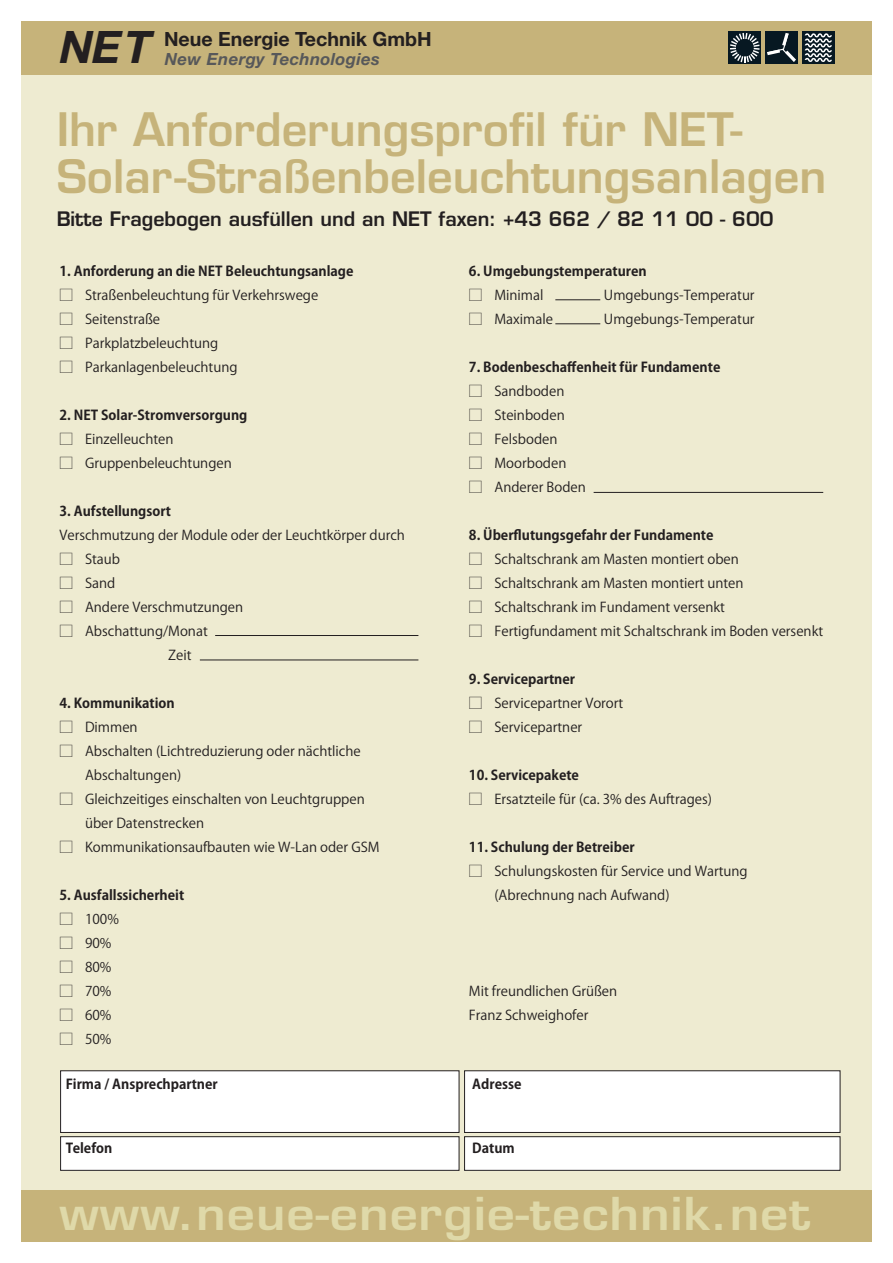
<style>
.page{position:relative;width:893px;height:1263px;background:#fff}
.page>*{position:absolute;margin:0;border:0;box-sizing:border-box;transform-origin:0 0}
.t1{font:600 45px/47.1px "Eurostile LT Std";color:#c6b37a}
.t2{font:italic 700 44.85px "Helvetica Neue LT Std";color:#231f20}
.t3{font:600 44.25px "Eurostile LT Std";letter-spacing:.02em;color:#dfd9a9;scale:1.12 1}
.t4{font:700 19.65px "Helvetica Neue LT Std";color:#231f20}
.t5{font:600 19.5px "Eurostile LT Std";color:#231f20}
.t6{font:italic 700 16.8px "Helvetica Neue LT Std";letter-spacing:.02em;color:#57585a}
.t7{font:13.5px/24px "Koz Go Pro";color:#231f20}
.t8{font:700 13.5px "Koz Go Pro";color:#231f20}
</style>
<div class="page">
<div style="left:21px;top:62px;width:851px;height:1180px;background:#eeebd1"></div>
<hr style="left:555px;top:300px;width:45px;height:1px;background:#231f20">
<hr style="left:555px;top:324px;width:45px;height:1px;background:#231f20">
<div style="left:61px;top:1071px;width:398px;height:61px;background:#fff"></div>
<div style="left:60px;top:1070px;width:399px;height:63px;border:1px solid #231f20"></div>
<div style="left:61px;top:1137px;width:398px;height:33px;background:#fff"></div>
<div style="left:60px;top:1136px;width:399px;height:34px;border:1px solid #231f20"></div>
<div style="left:465px;top:1071px;width:375px;height:61px;background:#fff"></div>
<div style="left:464px;top:1070px;width:376px;height:63px;border:1px solid #231f20"></div>
<div style="left:465px;top:1137px;width:375px;height:33px;background:#fff"></div>
<div style="left:464px;top:1136px;width:376px;height:34px;border:1px solid #231f20"></div>
<hr style="left:594px;top:492px;width:229px;height:1px;background:#231f20">
<div style="left:21px;top:21px;width:851px;height:53px;background:#c6b37a"></div>
<div style="left:802px;top:32px;width:32px;height:32px;background:#071822"></div>
<div style="left:765px;top:32px;width:32px;height:32px;background:#071822"></div>
<div style="left:728px;top:32px;width:33px;height:32px;background:#071822"></div>
<svg style="left:767px;top:33px;width:29px;height:29px"></svg>
<svg style="left:805px;top:33px;width:27px;height:29px"></svg>
<svg style="left:730px;top:33px;width:30px;height:29px"></svg>
<div style="left:736px;top:39px;width:18px;height:17px;background:#071822;border-radius:50%"></div>
<hr style="left:215px;top:635px;width:203px;height:1px;background:#231f20">
<hr style="left:200px;top:660px;width:218px;height:1px;background:#231f20">
<div style="left:21px;top:1191px;width:851px;height:51px;background:#c6b37a"></div>
<h2 class="t2" style="left:57px;top:20px;width:105px">NET</h2>
<h3 class="t4" style="left:164px;top:27px;width:269px">Neue Energie Technik GmbH</h3>
<p class="t6" style="left:165px;top:48px;width:217px">New Energy Technologies</p>
<h1 class="t1" style="left:57px;top:105px;width:771px">Ihr Anforderungsprofil für NET-<br>Solar-Straßenbeleuchtungsanlagen</h1>
<h3 class="t5" style="left:57px;top:206px;width:718px">Bitte Fragebogen ausfüllen und an NET faxen: +43 662 / 82 11 00 - 600</h3>
<p class="t8" style="left:60px;top:262px;width:296px">1. Anforderung an die NET Beleuchtungsanlage</p>
<p class="t7" style="left:60px;top:283px;width:260px">⃞ Straßenbeleuchtung für Verkehrswege ⃞ Seitenstraße<br>⃞ Parkplatzbeleuchtung<br>⃞ Parkanlagenbeleuchtung</p>
<p class="t8" style="left:60px;top:406px;width:189px">2. NET Solar-Stromversorgung</p>
<p class="t7" style="left:60px;top:427px;width:174px">⃞ Einzelleuchten<br>⃞ Gruppenbeleuchtungen</p>
<p class="t8" style="left:60px;top:502px;width:113px">3. Aufstellungsort</p>
<p class="t7" style="left:60px;top:523px;width:347px">Verschmutzung der Module oder der Leuchtkörper durch</p>
<p class="t7" style="left:60px;top:547px;width:62px">⃞ Staub</p>
<p class="t7" style="left:60px;top:571px;width:57px">⃞ Sand</p>
<p class="t7" style="left:60px;top:595px;width:185px">⃞ Andere Verschmutzungen</p>
<p class="t7" style="left:60px;top:619px;width:150px">⃞ Abschattung/Monat</p>
<p class="t7" style="left:168px;top:643px;width:25px">Zeit</p>
<p class="t8" style="left:60px;top:694px;width:117px">4. Kommunikation</p>
<p class="t7" style="left:60px;top:715px;width:80px">⃞ Dimmen</p>
<p class="t7" style="left:60px;top:739px;width:303px">⃞ Abschalten (Lichtreduzierung oder nächtliche</p>
<p class="t7" style="left:85px;top:763px;width:98px">Abschaltungen)</p>
<p class="t7" style="left:60px;top:787px;width:307px">⃞ Gleichzeitiges einschalten von Leuchtgruppen</p>
<p class="t7" style="left:85px;top:811px;width:121px">über Datenstrecken</p>
<p class="t7" style="left:60px;top:835px;width:322px">⃞ Kommunikationsaufbauten wie W-Lan oder GSM</p>
<p class="t8" style="left:60px;top:886px;width:126px">5. Ausfallssicherheit</p>
<p class="t7" style="left:60px;top:907px;width:61px">⃞ 100% ⃞ 90% ⃞ 80% ⃞ 70% ⃞ 60% ⃞ 50%</p>
<p class="t8" style="left:469px;top:262px;width:179px">6. Umgebungstemperaturen</p>
<p class="t7" style="left:469px;top:283px;width:76px">⃞ Minimal</p>
<p class="t7" style="left:604px;top:283px;width:152px">Umgebungs-Temperatur</p>
<p class="t7" style="left:469px;top:307px;width:85px">⃞ Maximale</p>
<p class="t7" style="left:604px;top:307px;width:152px">Umgebungs-Temperatur</p>
<p class="t8" style="left:469px;top:358px;width:253px">7. Bodenbeschaffenheit für Fundamente</p>
<p class="t7" style="left:469px;top:379px;width:118px">⃞ Sandboden<br>⃞ Steinboden<br>⃞ Felsboden<br>⃞ Moorboden<br>⃞ Anderer Boden</p>
<p class="t8" style="left:469px;top:526px;width:246px">8. Überflutungsgefahr der Fundamente</p>
<p class="t7" style="left:469px;top:547px;width:356px">⃞ Schaltschrank am Masten montiert oben<br>⃞ Schaltschrank am Masten montiert unten<br>⃞ Schaltschrank im Fundament versenkt<br>⃞ Fertigfundament mit Schaltschrank im Boden versenkt</p>
<p class="t8" style="left:469px;top:670px;width:108px">9. Servicepartner</p>
<p class="t7" style="left:469px;top:691px;width:156px">⃞ Servicepartner Vorort ⃞ Servicepartner</p>
<p class="t8" style="left:469px;top:766px;width:112px">10. Servicepakete</p>
<p class="t7" style="left:469px;top:787px;width:245px">⃞ Ersatzteile für (ca. 3% des Auftrages)</p>
<p class="t8" style="left:469px;top:838px;width:167px">11. Schulung der Betreiber</p>
<p class="t7" style="left:494px;top:859px;width:255px;text-indent:-26px">⃞ Schulungskosten für Service und Wartung (Abrechnung nach Aufwand)</p>
<p class="t7" style="left:469px;top:979px;width:150px">Mit freundlichen Grüßen<br>Franz Schweighofer</p>
<p class="t8" style="left:66px;top:1075px;width:154px">Firma / Ansprechpartner</p>
<p class="t8" style="left:472px;top:1075px;width:51px">Adresse</p>
<p class="t8" style="left:66px;top:1140px;width:48px">Telefon</p>
<p class="t8" style="left:472px;top:1140px;width:44px">Datum</p>
<h3 class="t3" style="left:60px;top:1186px;width:672px">www.neue-energie-technik.net</h3>
</div>
